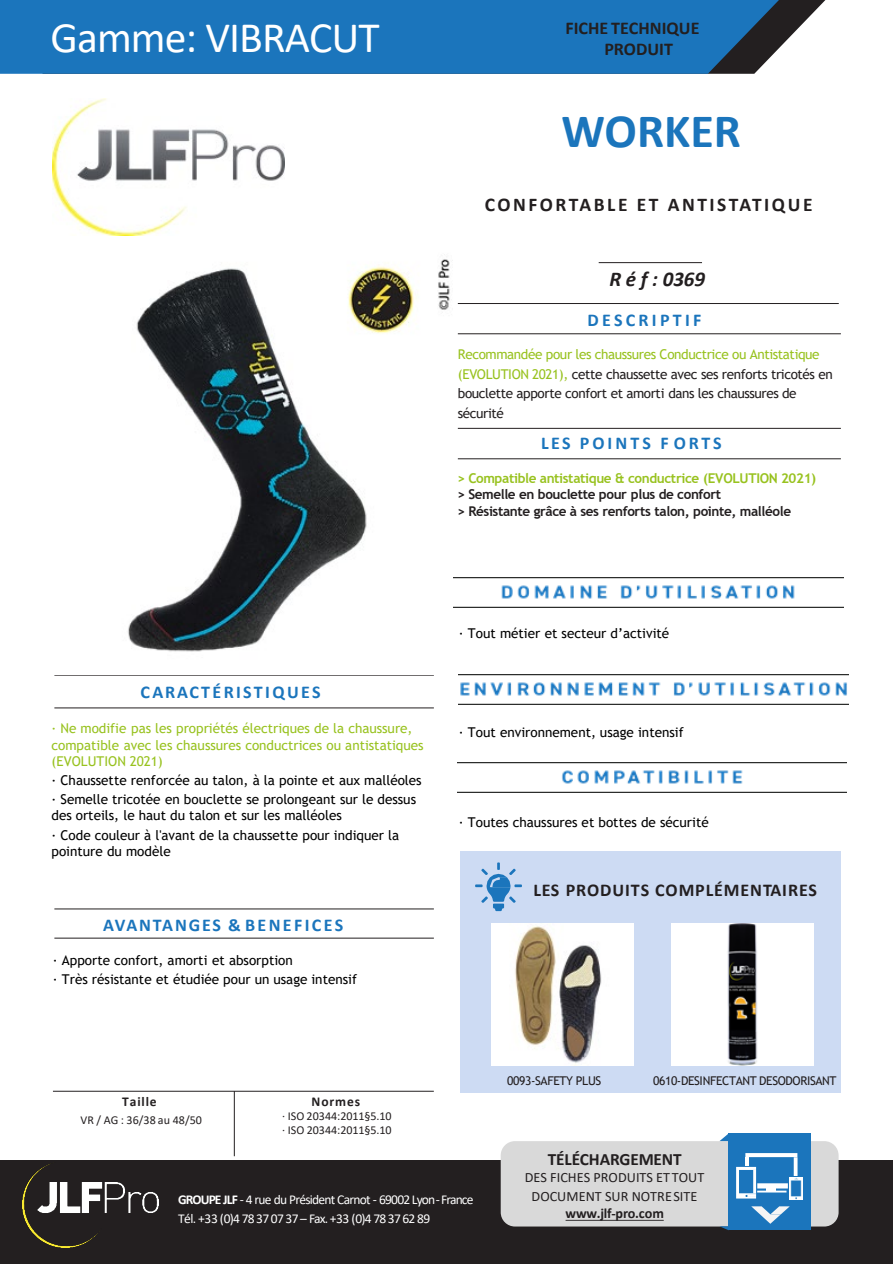
<style>
.page{position:relative;width:893px;height:1264px;background:#fff}
.page>*{position:absolute;margin:0;border:0;box-sizing:border-box;transform-origin:0 0}
.t1{font:700 48px "Calibri";color:#1b75bc}
.t2{font:43.5px "Calibri";letter-spacing:-.02em;color:#fff}
.t3{font:italic 700 21px "Calibri";color:#231f20}
.t4{font:700 19.5px "Calibri";letter-spacing:.125em;color:#231f20}
.t5{font:700 18px "Calibri";letter-spacing:.05em;color:#231f20}
.t6{font:700 18px/21.6px "Calibri";color:#231f20}
.t7{font:700 18px "Calibri";letter-spacing:.105em;color:#1b75bc}
.t8{font:700 18px "Calibri";letter-spacing:.13em;color:#1b75bc}
.t9{font:700 18px "Calibri";letter-spacing:.16em;color:#1b75bc}
.t10{font:700 18px "Calibri";letter-spacing:.18em;color:#1b75bc}
.t11{font:700 17.25px "Calibri";letter-spacing:-.01em;color:#231f20}
.t12{font:14.25px "Calibri";letter-spacing:.005em;color:#231f20}
.t13{font:700 14.25px "Calibri";letter-spacing:-.01em;color:#231f20}
.t14{font:13.5px/19.2px "Trebuchet MS";color:#000}
.t15{font:13.5px/19.8px "Trebuchet MS";letter-spacing:-.025em;color:#231f20}
.t16{font:700 13.5px/16.2px "Trebuchet MS";letter-spacing:-.03em;color:#231f20}
.t17{font:13.5px/16.2px "Trebuchet MS";color:#98c21f}
.t18{font:13.5px "Calibri";letter-spacing:-.055em;color:#fff}
.t19{font:700 13.5px "Calibri";letter-spacing:.065em;color:#231f20}
.t20{font:12px/14.4px "Calibri";color:#231f20}
.t21{font:12px "Trebuchet MS";letter-spacing:-.03em;color:#231f20}
.s1{color:#98c21f}
.s2{font-weight:700}
</style>
<div class="page">
<div style="left:0;top:1159px;width:892px;height:104px;background:#231f20"></div>
<div style="left:500px;top:1140px;width:338px;height:86px;background:#d9d9d9;border-radius:14px"></div>
<hr style="left:598px;top:262px;width:104px;height:1px;background:#231f20">
<hr style="left:458px;top:428px;width:382px;height:1px;background:#231f20">
<hr style="left:458px;top:303px;width:380px;height:1px;background:#231f20">
<hr style="left:458px;top:458px;width:382px;height:1px;background:#231f20">
<hr style="left:458px;top:333px;width:382px;height:1px;background:#231f20">
<hr style="left:54px;top:674px;width:380px;height:1px;background:#231f20">
<hr style="left:54px;top:908px;width:380px;height:1px;background:#231f20">
<hr style="left:54px;top:707px;width:380px;height:1px;background:#231f20">
<hr style="left:54px;top:937px;width:380px;height:1px;background:#231f20">
<div style="left:459px;top:851px;width:381px;height:241px;background:#cddbf3"></div>
<svg style="left:778px;top:0;width:47px;height:49px"></svg>
<div style="left:0;top:0;width:778px;height:74px;background:#1b75bc"></div>
<hr style="left:53px;top:1090px;width:381px;height:1px;background:#231f20">
<hr style="left:234px;top:1090px;width:1px;height:65px;background:#231f20">
<svg style="left:475px;top:862px;width:47px;height:48px"></svg>
<svg style="left:565px;top:1219px;width:98px;height:1px"></svg>
<svg style="left:719px;top:1226px;width:9px;height:3px"></svg>
<svg style="left:721px;top:1134px;width:7px;height:6px"></svg>
<div style="left:728px;top:1133px;width:82px;height:96px;background:#1b75bc"></div>
<svg style="left:751px;top:1206px;width:38px;height:17px"></svg>
<hr style="left:757px;top:1190px;width:29px;height:2px;background:#fff">
<svg style="left:766px;top:1188px;width:9px;height:2px"></svg>
<svg style="left:757px;top:1183px;width:30px;height:5px"></svg>
<svg style="left:793px;top:1156px;width:4px;height:19px"></svg>
<svg style="left:745px;top:1153px;width:52px;height:3px"></svg>
<svg style="left:736px;top:1156px;width:20px;height:42px"></svg>
<hr style="left:753px;top:1169px;width:3px;height:23px;background:#fff">
<img style="left:789px;top:1177px;width:13px;height:21px">
<img style="left:23px;top:1164px;width:135px;height:83px">
<img style="left:457px;top:762px;width:389px;height:30px">
<img style="left:454px;top:577px;width:389px;height:30px">
<img style="left:459px;top:674px;width:389px;height:30px">
<img style="left:53px;top:98px;width:232px;height:137px">
<img style="left:671px;top:923px;width:142px;height:142px">
<img style="left:491px;top:923px;width:142px;height:142px">
<img style="left:127px;top:259px;width:326px;height:393px">
<h2 class="t2" style="left:50px;top:8px;width:331px">Gamme: VIBRACUT</h2>
<p class="t6" style="left:604px;top:17px;width:97px;text-indent:-39px">FICHE TECHNIQUE<br>PRODUIT</p>
<p class="t1" style="left:561px;top:97px;width:181px">WORKER</p>
<p class="t4" style="left:485px;top:190px;width:329px">CONFORTABLE ET ANTISTATIQUE</p>
<p class="t3" style="left:609px;top:264px;width:97px">R é f : 0369</p>
<p class="t10" style="left:587px;top:307px;width:115px">DESCRIPTIF</p>
<p class="t15" style="left:458px;top:344px;width:376px"><span class="s1">Recommandée pour les chaussures Conductrice ou Antistatique (EVOLUTION 2021),</span> cette chaussette avec ses renforts tricotés en bouclette apporte confort et amorti dans les chaussures de sécurité</p>
<p class="t9" style="left:541px;top:430px;width:182px">LES POINTS F ORTS</p>
<p class="t16" style="left:457px;top:470px;width:360px"><span class="s1">&gt; Compatible antistatique &amp; conductrice (EVOLUTION 2021) </span>&gt; Semelle en bouclette pour plus de confort<br>&gt; Résistante grâce à ses renforts talon, pointe, malléole</p>
<p class="t8" style="left:141px;top:678px;width:182px">CARACTÉRISTIQUES</p>
<p class="t17" style="left:52px;top:720px;width:373px">· Ne modifie pas les propriétés électriques de la chaussure, compatible avec les chaussures conductrices ou antistatiques (EVOLUTION 2021)</p>
<p class="t14" style="left:52px;top:770px;width:371px">· Chaussette renforcée au talon, à la pointe et aux malléoles · Semelle tricotée en bouclette se prolongeant sur le dessus</p>
<p class="t14" style="left:52px;top:805px;width:349px">des orteils, le haut du talon et sur les malléoles<br>· Code couleur à l'avant de la chaussette pour indiquer la</p>
<p class="t14" style="left:52px;top:841px;width:121px">pointure du modèle</p>
<p class="t7" style="left:103px;top:911px;width:242px">AVANTANGES &amp; BENEFICES</p>
<p class="t14" style="left:53px;top:950px;width:305px">· Apporte confort, amorti et absorption<br>· Très résistante et étudiée pour un usage intensif</p>
<p class="t19" style="left:122px;top:1091px;width:36px">Taille</p>
<p class="t20" style="left:80px;top:1112px;width:123px">VR / AG : 36/38 au 48/50</p>
<p class="t19" style="left:311px;top:1091px;width:50px">Normes</p>
<p class="t20" style="left:282px;top:1108px;width:111px">· ISO 20344:2011§5.10 · ISO 20344:2011§5.10</p>
<p class="t14" style="left:459px;top:623px;width:212px">· Tout métier et secteur d’activité</p>
<p class="t14" style="left:459px;top:722px;width:226px">· Tout environnement, usage intensif</p>
<p class="t14" style="left:459px;top:812px;width:251px">· Toutes chaussures et bottes de sécurité</p>
<p class="t5" style="left:533px;top:877px;width:285px">LES PRODUITS COMPLÉMENTAIRES</p>
<p class="t21" style="left:507px;top:1073px;width:95px">0093-SAFETY PLUS</p>
<p class="t21" style="left:653px;top:1073px;width:185px">0610-DESINFECTANT DESODORISANT</p>
<p class="t18" style="left:178px;top:1190px;width:297px"><span class="s2">GROUPE JLF</span> - 4 rue du Président Carnot - 69002 Lyon-France</p>
<p class="t18" style="left:178px;top:1208px;width:253px">Tél. +33 (0)4783707 37– Fax.+33 (0)4783762 89</p>
<p class="t11" style="left:547px;top:1146px;width:135px">TÉLÉCHARGEMENT</p>
<p class="t12" style="left:524px;top:1167px;width:181px">DES FICHES PRODUITS ETTOUT</p>
<p class="t12" style="left:531px;top:1186px;width:167px">DOCUMENT SUR NOTRESITE</p>
<p class="t13" style="left:565px;top:1203px;width:100px">www.jlf-pro.com</p>
</div>
